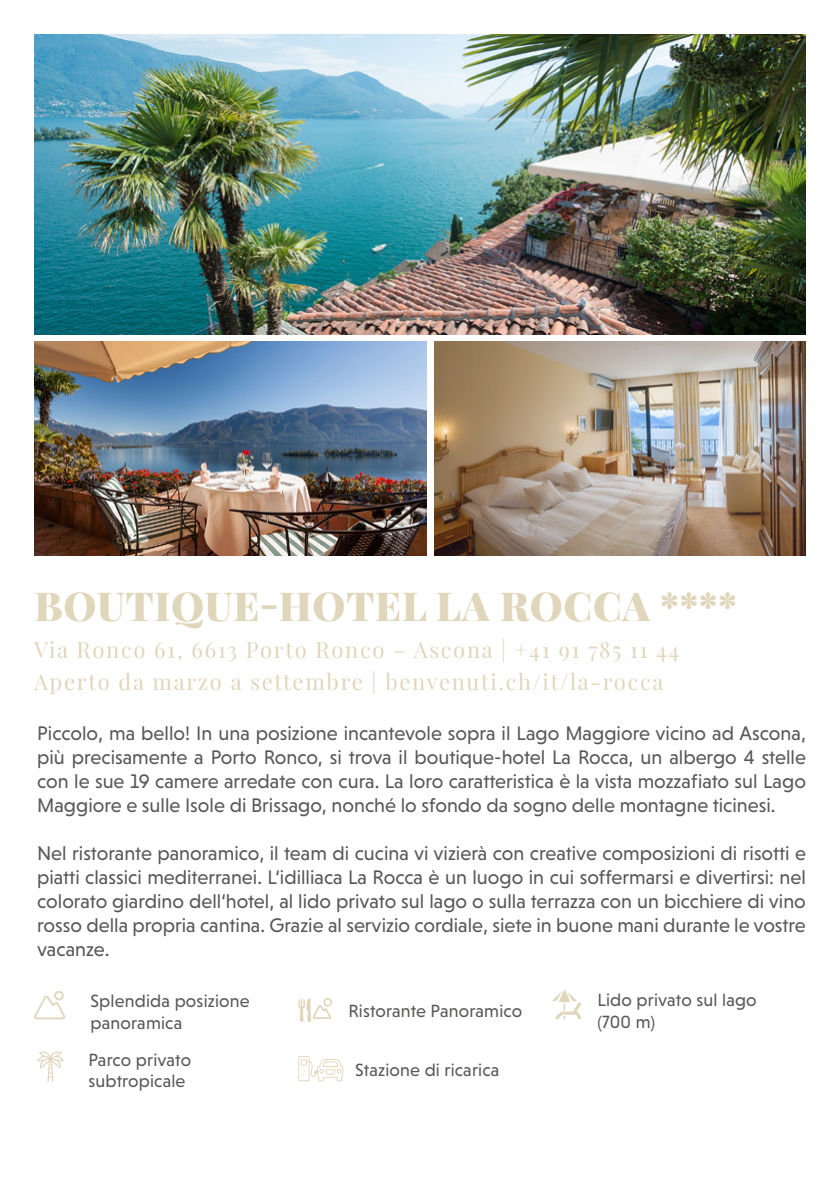
<style>
.page{position:relative;width:840px;height:1191px;background:#fff}
.page>*{position:absolute;margin:0;border:0;box-sizing:border-box;transform-origin:0 0}
.t1{font:900 40px "Playfair Display";letter-spacing:.02em;color:#e0d6bb}
.t2{font:22px/32px "Playfair Display";letter-spacing:.075em;color:#e0d6bb}
.t3{font:20px/24px "Niveau Grotesk";color:#575756;text-align:justify}
.t4{font:18px/21.6px "Niveau Grotesk";letter-spacing:.01em;color:#575756}
</style>
<div class="page">
<img style="left:34px;top:34px;width:771px;height:300px">
<img style="left:34px;top:342px;width:392px;height:214px">
<img style="left:434px;top:342px;width:371px;height:214px">
<svg style="left:34px;top:991px;width:31px;height:28px"></svg>
<svg style="left:37px;top:1051px;width:27px;height:31px"></svg>
<svg style="left:298px;top:998px;width:34px;height:24px"></svg>
<svg style="left:552px;top:990px;width:29px;height:29px"></svg>
<svg style="left:298px;top:1056px;width:45px;height:25px"></svg>
<h1 class="t1" style="left:34px;top:580px;width:703px">BOUTIQUE-HOTEL LA ROCCA ****</h1>
<p class="t2" style="left:34px;top:632px;width:646px">Via Ronco 61, 6613 Porto Ronco – Ascona | +41 91 785 11 44<br>Aperto da marzo a settembre | benvenuti.ch/it/la-rocca</p>
<p class="t3" style="left:37px;top:720px;width:769px">Piccolo, ma bello! In una posizione incantevole sopra il Lago Maggiore vicino ad Ascona, più precisamente a Porto Ronco, si trova il boutique-hotel La Rocca, un albergo 4 stelle con le sue 19 camere arredate con cura. La loro caratteristica è la vista mozzafiato sul Lago Maggiore e sulle Isole di Brissago, nonché lo sfondo da sogno delle montagne ticinesi.</p>
<p class="t3" style="left:37px;top:840px;width:769px">Nel ristorante panoramico, il team di cucina vi vizierà con creative composizioni di risotti e piatti classici mediterranei. L‘idilliaca La Rocca è un luogo in cui soffermarsi e divertirsi: nel colorato giardino dell‘hotel, al lido privato sul lago o sulla terrazza con un bicchiere di vino rosso della propria cantina. Grazie al servizio cordiale, siete in buone mani durante le vostre vacanze.</p>
<p class="t4" style="left:90px;top:990px;width:161px">Splendida posizione panoramica</p>
<p class="t4" style="left:88px;top:1048px;width:104px">Parco privato subtropicale</p>
<p class="t4" style="left:597px;top:989px;width:161px">Lido privato sul lago (700 m)</p>
<p class="t4" style="left:348px;top:1000px;width:175px">Ristorante Panoramico</p>
<p class="t4" style="left:355px;top:1059px;width:146px">Stazione di ricarica</p>
</div>
